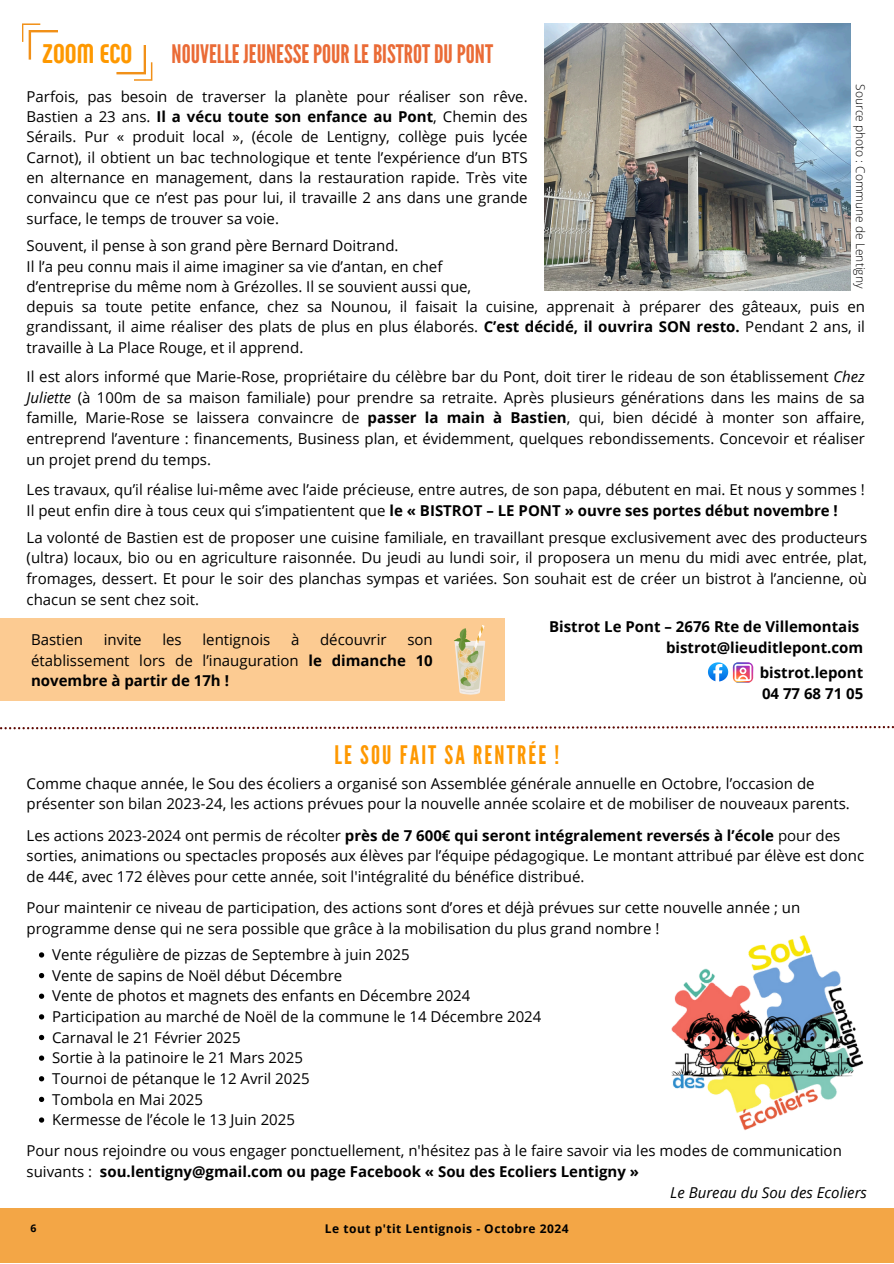
<style>
.page{position:relative;width:894px;height:1264px;background:#fff}
.page>*{position:absolute;margin:0;border:0;box-sizing:border-box;transform-origin:0 0}
.t1{font:26.7px "RTL Phenomena Bold";color:#fe9800}
.t2{font:25.5px "League Gothic";color:#ea6b36}
.t3{font:25.5px "League Gothic";letter-spacing:.085em;color:#fe9800}
.t4{font:15px/20.2px "Open Sans";color:#000}
.t5{font:700 15px/20.7px "Open Sans";color:#000;text-align:right}
.t6{font:italic 15px "Open Sans";color:#000}
.t7{font:700 12px "Open Sans";letter-spacing:.04em;color:#000}
.t8{font:300 12px "Open Sans";color:#000}
.t9{font:700 10.5px "Open Sans";color:#000}
.s1{font-weight:700}
.s2{font-style:italic}
.s3{font-weight:400}
</style>
<div class="page">
<div style="left:0;top:1208px;width:893px;height:55px;background:#f3a646"></div>
<svg style="left:22px;top:23px;width:36px;height:37px"></svg>
<svg style="left:116px;top:45px;width:36px;height:36px"></svg>
<img style="left:544px;top:23px;width:306px;height:268px">
<div style="left:0;top:618px;width:504px;height:83px;background:#fccb92"></div>
<svg style="left:732px;top:662px;width:21px;height:20px"></svg>
<svg style="left:708px;top:662px;width:44px;height:21px"></svg>
<svg style="left:0;top:726px;width:893px;height:3px"></svg>
<svg style="left:39px;top:952px;width:5px;height:5px"></svg>
<svg style="left:39px;top:973px;width:5px;height:5px"></svg>
<svg style="left:39px;top:993px;width:5px;height:5px"></svg>
<svg style="left:39px;top:1014px;width:5px;height:5px"></svg>
<svg style="left:39px;top:1034px;width:5px;height:6px"></svg>
<svg style="left:39px;top:1055px;width:5px;height:5px"></svg>
<svg style="left:39px;top:1076px;width:5px;height:5px"></svg>
<svg style="left:39px;top:1096px;width:5px;height:5px"></svg>
<svg style="left:39px;top:1117px;width:5px;height:5px"></svg>
<img style="left:671px;top:935px;width:192px;height:195px">
<svg style="left:454px;top:625px;width:31px;height:70px"></svg>
<p class="t2" style="left:171px;top:39px;width:323px">NOUVELLE JEUNESSEPOURLEBISTROTDUPONT</p>
<p class="t4" style="left:27px;top:86px;width:502px;text-align:justify">Parfois, pas besoin de traverser la planète pour réaliser son rêve.<br>Bastien a 23 ans. <span class="s1">Il a vécu toute son enfance au Pont</span>, Chemin des Sérails. Pur « produit local », (école de Lentigny, collège puis lycée Carnot), il obtient un bac technologique et tente l’expérience d’un BTS en alternance en management, dans la restauration rapide. Très vite convaincu que ce n’est pas pour lui, il travaille 2 ans dans une grande surface, le temps de trouver sa voie.</p>
<p class="t1" style="left:42px;top:37px;width:92px">ZOOM ECO</p>
<h4 class="t8" style="left:868px;top:84px;width:205px;rotate:90deg">Source photo : Commune de Lentigny</h4>
<h4 class="t4" style="left:27px;top:235px;width:839px">Souvent, il pense à son grand père Bernard Doitrand.<br>Il l’a peu connu mais il aime imaginer sa vie d’antan, en chef<br>d’entreprise du même nom à Grézolles. Il se souvient aussi que,<br>depuis sa toute petite enfance, chez sa Nounou, il faisait la cuisine, apprenait à préparer des gâteaux, puis en grandissant, il aime réaliser des plats de plus en plus élaborés. <span class="s1">C’est décidé, il ouvrira SON resto.</span> Pendant 2 ans, il travaille à La Place Rouge, et il apprend.</h4>
<p class="t4" style="left:27px;top:366px;width:839px;line-height:20.7px;text-align:justify">Il est alors informé que Marie-Rose, propriétaire du célèbre bar du Pont, doit tirer le rideau de son établissement <span class="s2">Chez Juliette</span> (à 100m de sa maison familiale) pour prendre sa retraite. Après plusieurs générations dans les mains de sa famille, Marie-Rose se laissera convaincre de <span class="s1">passer la main à Bastien</span>, qui, bien décidé à monter son affaire, entreprend l’aventure : financements, Business plan, et évidemment, quelques rebondissements. Concevoir et réaliser un projet prend du temps.</p>
<p class="t4" style="left:27px;top:479px;width:839px;line-height:20.7px">Les travaux, qu’il réalise lui-même avec l’aide précieuse, entre autres, de son papa, débutent en mai. Et nous y sommes !<br>Il peut enfin dire à tous ceux qui s’impatientent que <span class="s1">le « BISTROT – LE PONT » ouvre ses portes début novembre !</span></p>
<p class="t4" style="left:27px;top:526px;width:841px;line-height:20.7px;text-align:justify">La volonté de Bastien est de proposer une cuisine familiale, en travaillant presque exclusivement avec des producteurs (ultra) locaux, bio ou en agriculture raisonnée. Du jeudi au lundi soir, il proposera un menu du midi avec entrée, plat, fromages, dessert. Et pour le soir des planchas sympas et variées. Son souhait est de créer un bistrot à l’ancienne, où chacun se sent chez soit.</p>
<p class="t4" style="left:31px;top:629px;width:53px">Bastien</p>
<p class="t4" style="left:104px;top:629px;width:40px">invite</p>
<p class="t4" style="left:162px;top:629px;width:21px">les</p>
<p class="t4" style="left:202px;top:629px;width:69px">lentignois</p>
<p class="t4" style="left:291px;top:629px;width:10px">à</p>
<p class="t4" style="left:320px;top:629px;width:68px">découvrir</p>
<h1 class="t5" style="left:549px;top:616px;width:315px">Bistrot Le Pont – 2676 Rte de Villemontais bistrot@lieuditlepont.com</h1>
<h2 class="t5" style="left:759px;top:661px;width:105px;text-align:left">bistrot.lepont<br>04 77 68 71 05</h2>
<p class="t4" style="left:31px;top:629px;width:403px;text-align:justify;text-indent:376px">son établissement lors de l’inauguration <span class="s1">le dimanche 10 novembre à partir de 17h !</span></p>
<p class="t3" style="left:334px;top:740px;width:226px">LE SOU FAIT SA RENTRÉE !</p>
<h4 class="t4" style="left:27px;top:772px;width:824px;line-height:20.7px">Comme chaque année, le Sou des écoliers a organisé son Assemblée générale annuelle en Octobre, l’occasion de présenter son bilan 2023-24, les actions prévues pour la nouvelle année scolaire et de mobiliser de nouveaux parents.</h4>
<h4 class="t4" style="left:27px;top:824px;width:838px;line-height:20.7px">Les actions 2023-2024 ont permis de récolter <span class="s1">près de 7 600€ qui seront intégralement reversés à l’école</span> pour des sorties, animations ou spectacles proposés aux élèves par l’équipe pédagogique. Le montant attribué par élève est donc de 44€, avec 172 élèves pour cette année, soit l'intégralité du bénéfice distribué.</h4>
<h4 class="t4" style="left:27px;top:896px;width:775px;line-height:20.7px">Pour maintenir ce niveau de participation, des actions sont d’ores et déjà prévues sur cette nouvelle année ; un programme dense qui ne sera possible que grâce à la mobilisation du plus grand nombre !</h4>
<h4 class="t4" style="left:52px;top:944px;width:359px">Vente régulière de pizzas de Septembre à juin 2025</h4>
<h4 class="t4" style="left:52px;top:964px;width:292px">Vente de sapins de Noël début Décembre</h4>
<h4 class="t4" style="left:52px;top:985px;width:420px">Vente de photos et magnets des enfants en Décembre 2024</h4>
<p class="t4" style="left:52px;top:1006px;width:490px">Participation au marché de Noël de la commune le 14 Décembre 2024</p>
<h3 class="t4" style="left:52px;top:1026px;width:190px">Carnaval le 21 Février 2025</h3>
<h3 class="t4" style="left:52px;top:1047px;width:252px">Sortie à la patinoire le 21 Mars 2025</h3>
<p class="t4" style="left:52px;top:1068px;width:259px">Tournoi de pétanque le 12 Avril 2025</p>
<p class="t4" style="left:52px;top:1088px;width:152px">Tombola en Mai 2025</p>
<p class="t4" style="left:52px;top:1109px;width:244px">Kermesse de l’école le 13 Juin 2025</p>
<h2 class="t4" style="left:27px;top:1140px;width:816px">Pour nous rejoindre ou vous engager ponctuellement, n'hésitez pas à le faire savoir via les modes de communication</h2>
<h2 class="t5" style="left:27px;top:1160px;width:613px"><span class="s3">suivants :</span> sou.lentigny@gmail.com ou page Facebook « Sou des Ecoliers Lentigny »</h2>
<h2 class="t6" style="left:670px;top:1181px;width:198px">Le Bureau du Sou des Ecoliers</h2>
<p class="t9" style="left:30px;top:1221px;width:7px">6</p>
<p class="t7" style="left:325px;top:1220px;width:245px">Le tout p'tit Lentignois - Octobre 2024</p>
</div>
